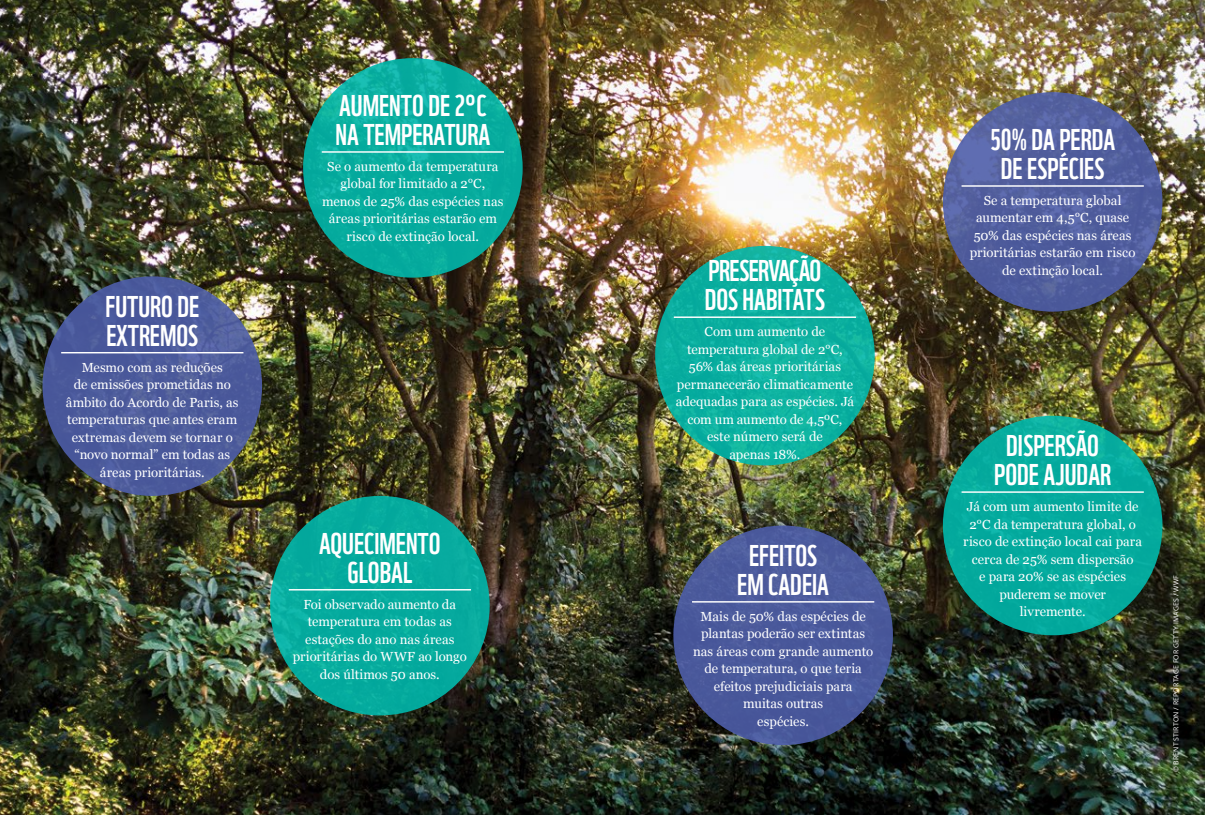
<style>
.page{position:relative;width:1205px;height:815px;background:#fff}
.page>*{position:absolute;margin:0;border:0;box-sizing:border-box;transform-origin:0 0}
.t1{font:29.25px/29.2px "WWF";color:#fff;text-align:center}
.t2{font:29.25px/29.2px "WWF";letter-spacing:-.02em;color:#fff}
.t3{font:13.12px/17.5px "Georgia";letter-spacing:.005em;color:#fff;text-align:center}
.t4{font:6.88px "Open Sans";letter-spacing:.03em;color:#fff}
</style>
<div class="page">
<img style="left:0;top:0;width:1205px;height:815px">
<div style="left:43px;top:276px;width:219px;height:220px;background:linear-gradient(to right,#49589b,#505e9d);border-radius:50%"></div>
<div style="left:270px;top:496px;width:220px;height:219px;background:#05aa9e;border-radius:50%"></div>
<svg style="left:303px;top:58px;width:220px;height:220px;fill:#06ab9e"></svg>
<hr style="left:61px;top:352px;width:182px;height:1px;background:#fff">
<hr style="left:289px;top:589px;width:182px;height:1px;background:#fff">
<hr style="left:322px;top:151px;width:182px;height:2px;background:#fff">
<svg style="left:943px;top:92px;width:219px;height:220px;fill:#515e9d"></svg>
<div style="left:673px;top:526px;width:220px;height:219px;background:#4a599b;border-radius:50%"></div>
<div style="left:943px;top:416px;width:219px;height:219px;background:#04aa9d;border-radius:50%"></div>
<div style="left:655px;top:246px;width:220px;height:219px;background:#0db0a0;border-radius:50%"></div>
<hr style="left:961px;top:185px;width:183px;height:2px;background:#fff">
<hr style="left:692px;top:601px;width:182px;height:2px;background:#fff">
<hr style="left:961px;top:491px;width:183px;height:2px;background:#fff">
<hr style="left:674px;top:316px;width:182px;height:2px;background:#fff">
<h1 class="t1" style="left:105px;top:289px;width:95px;text-align:left">FUTURO DE<br>EXTREMOS</h1>
<p class="t3" style="left:66px;top:358px;width:174px">Mesmo com as reduções<br>de emissões prometidas no âmbito do Acordo de Paris, as temperaturas que antes eram extremas devem se tornar o “novo normal” em todas as áreas prioritárias.</p>
<h1 class="t1" style="left:336px;top:88px;width:156px;text-align:left">AUMENTO DE 2°C<br>NA TEMPERATURA</h1>
<p class="t3" style="left:322px;top:157px;width:183px">Se o aumento da temperatura global for limitado a 2°C, menos de 25% das espécies nas áreas prioritárias estarão em risco de extinção local.</p>
<h1 class="t1" style="left:319px;top:526px;width:123px">AQUECIMENTO<br>GLOBAL</h1>
<p class="t3" style="left:293px;top:595px;width:175px">Foi observado aumento da temperatura em todas as estações do ano nas áreas prioritárias do WWF ao longo dos últimos 50 anos.</p>
<h1 class="t2" style="left:705px;top:253px;width:122px">PRESERVAÇÃO<br>DOS HABITATS</h1>
<p class="t3" style="left:676px;top:322px;width:180px">Com um aumento de temperatura global de 2°C,<br>56% das áreas prioritárias permanecerão climaticamente adequadas para as espécies. Já com um aumento de 4,5ºC, este número será de<br>apenas 18%.</p>
<h1 class="t1" style="left:737px;top:538px;width:93px">EFEITOS<br>EM CADEIA</h1>
<p class="t3" style="left:693px;top:607px;width:182px">Mais de 50% das espécies de plantas poderão ser extintas nas áreas com grande aumento de temperatura, o que teria efeitos prejudiciais para muitas outras<br>espécies.</p>
<h1 class="t1" style="left:990px;top:122px;width:127px">50% DA PERDA<br>DE ESPÉCIES</h1>
<p class="t3" style="left:970px;top:191px;width:167px">Se a temperatura global aumentar em 4,5°C, quase<br>50% das espécies nas áreas prioritárias estarão em risco de extinção local.</p>
<h1 class="t1" style="left:994px;top:428px;width:119px">DISPERSÃO<br>PODE AJUDAR</h1>
<p class="t3" style="left:963px;top:497px;width:180px">Já com um aumento limite de<br>2°C da temperatura global, o risco de extinção local cai para cerca de 25% sem dispersão<br>e para 20% se as espécies puderem se mover<br>livremente.</p>
<p class="t4" style="left:1171px;top:772px;width:199px;rotate:-90deg">© BRENT STIRTON / REPORTAGE FOR GETTY IMAGES / WWF</p>
</div>
